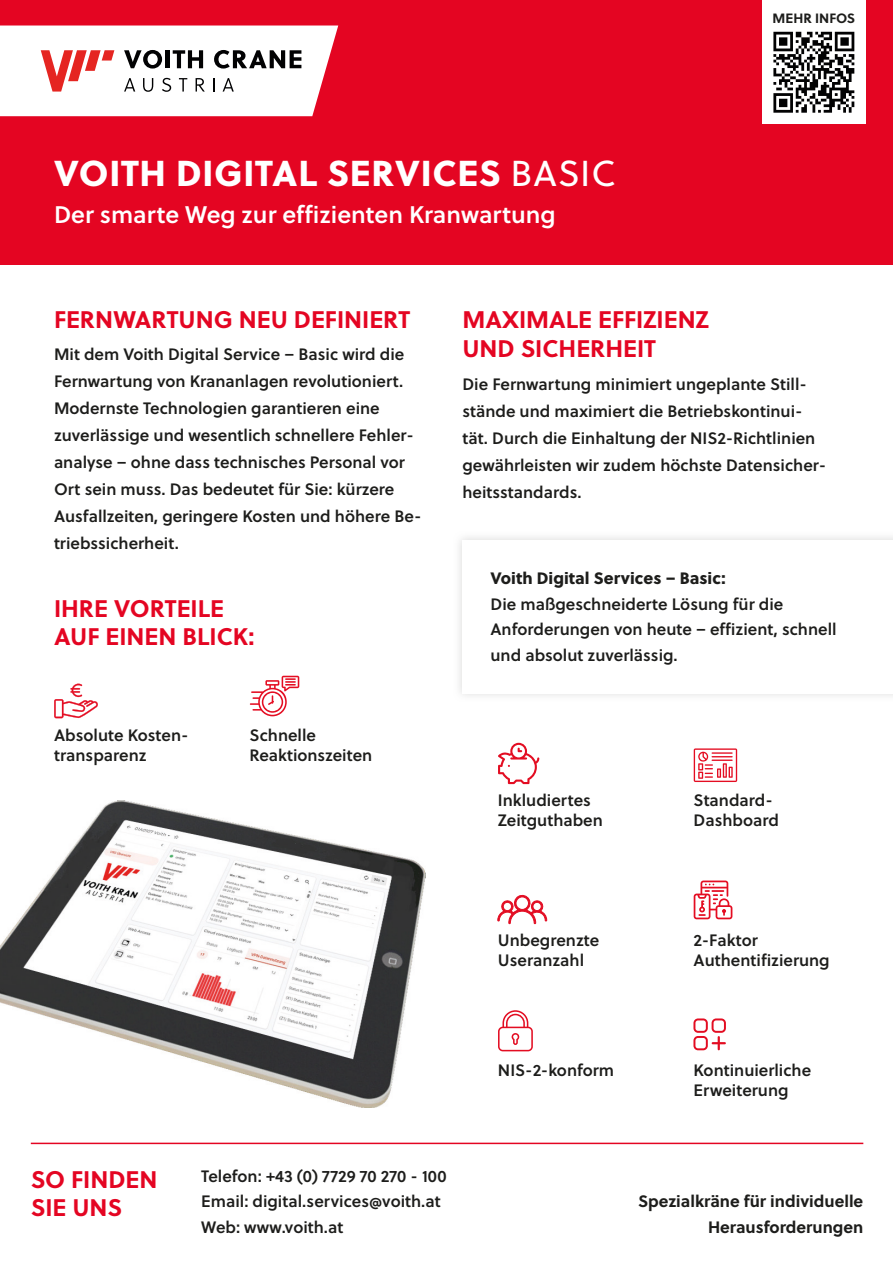
<style>
.page{position:relative;width:893px;height:1263px;background:#fff}
.page>*{position:absolute;margin:0;border:0;box-sizing:border-box;transform-origin:0 0}
.t1{font:36px "Soleil Xb";letter-spacing:.02em;color:#fff}
.t2{font:700 24px/28.8px "Soleil";color:#e40522}
.t3{font:24px "Soleil Sb";color:#fff}
.t4{font:16.5px/27px "Soleil Sb";color:#1d1d1b}
.t5{font:700 16.5px/25.5px "Soleil";color:#1d1d1b;text-align:right}
.t6{font:16.5px "Soleil Xb";color:#1d1d1b}
.t7{font:700 13.5px "Soleil";color:#1d1d1b}
.s1{font-family:"Soleil"}
</style>
<div class="page">
<svg style="left:693px;top:1018px;width:33px;height:32px"></svg>
<svg style="left:54px;top:684px;width:44px;height:34px"></svg>
<svg style="left:498px;top:743px;width:41px;height:41px"></svg>
<svg style="left:694px;top:880px;width:38px;height:39px"></svg>
<div style="left:0;top:0;width:893px;height:264px;background:#e40522"></div>
<hr style="left:31px;top:1143px;width:832px;height:1px;background:#e40522">
<img style="left:0;top:801px;width:425px;height:307px">
<svg style="left:250px;top:676px;width:49px;height:40px"></svg>
<svg style="left:694px;top:748px;width:43px;height:34px"></svg>
<svg style="left:497px;top:894px;width:50px;height:30px"></svg>
<svg style="left:0;top:26px;width:338px;height:90px;background:#edddde"></svg>
<div style="left:762px;top:0;width:104px;height:123px;background:#fff"></div>
<svg style="left:773px;top:32px;width:81px;height:81px"></svg>
<svg style="left:498px;top:1010px;width:35px;height:41px"></svg>
<h1 class="t1" style="left:54px;top:145px;width:563px">VOITH DIGITAL SERVICES <span class="s1">BASIC</span></h1>
<h2 class="t3" style="left:54px;top:196px;width:503px">Der smarte Weg zur effizienten Kranwartung</h2>
<p class="t7" style="left:773px;top:7px;width:84px">MEHR INFOS</p>
<h2 class="t2" style="left:54px;top:304px;width:358px">FERNWARTUNG NEU DEFINIERT</h2>
<h2 class="t2" style="left:462px;top:304px;width:248px">MAXIMALE EFFIZIENZ<br>UND SICHERHEIT</h2>
<p class="t4" style="left:54px;top:340px;width:369px">Mit dem Voith Digital Service – Basic wird die Fernwartung von Krananlagen revolutioniert.<br>Modernste Technologien garantieren eine zuverlässige und wesentlich schnellere Fehler&shy;analyse – ohne dass technisches Personal vor Ort sein muss. Das bedeutet für Sie: kürzere Ausfallzeiten, geringere Kosten und höhere Be&shy;triebssicherheit.</p>
<p class="t4" style="left:462px;top:370px;width:365px">Die Fernwartung minimiert ungeplante Still&shy;stände und maximiert die Betriebskontinui&shy;tät. Durch die Einhaltung der NIS2-Richtlinien gewährleisten wir zudem höchste Datensicher&shy;heitsstandards.</p>
<h2 class="t2" style="left:54px;top:592px;width:202px">IHRE VORTEILE<br>AUF EINEN BLICK:</h2>
<p class="t4" style="left:54px;top:725px;width:136px;line-height:19.8px">Absolute Kosten&shy;transparenz</p>
<p class="t4" style="left:250px;top:725px;width:124px;line-height:19.8px">Schnelle<br>Reaktionszeiten</p>
<h2 class="t2" style="left:31px;top:1163px;width:128px">SO FINDEN<br>SIE UNS</h2>
<p class="t4" style="left:201px;top:1163px;width:247px;line-height:25.5px">Telefon: +43 (0) 7729 70 270 - 100<br>Email: digital.services@voith.at<br>Web: www.voith.at</p>
<p class="t6" style="left:490px;top:565px;width:237px">Voith Digital Services – Basic:</p>
<p class="t4" style="left:490px;top:591px;width:348px;line-height:25.5px">Die maßgeschneiderte Lösung für die<br>Anforderungen von heute – effizient, schnell und absolut zuverlässig.</p>
<p class="t4" style="left:498px;top:790px;width:106px;line-height:19.8px">Inkludiertes<br>Zeitguthaben</p>
<p class="t4" style="left:694px;top:790px;width:87px;line-height:19.8px">Standard-<br>Dashboard</p>
<p class="t4" style="left:498px;top:930px;width:103px;line-height:19.8px">Unbegrenzte<br>Useranzahl</p>
<p class="t4" style="left:498px;top:1056px;width:118px">NIS-2-konform</p>
<p class="t4" style="left:694px;top:929px;width:138px;line-height:19.8px">2-Faktor<br>Authentifizierung</p>
<p class="t4" style="left:694px;top:1059px;width:119px;line-height:19.8px">Kontinuierliche<br>Erweiterung</p>
<p class="t5" style="left:638px;top:1188px;width:227px">Spezialkräne für individuelle<br>Herausforderungen</p>
</div>
